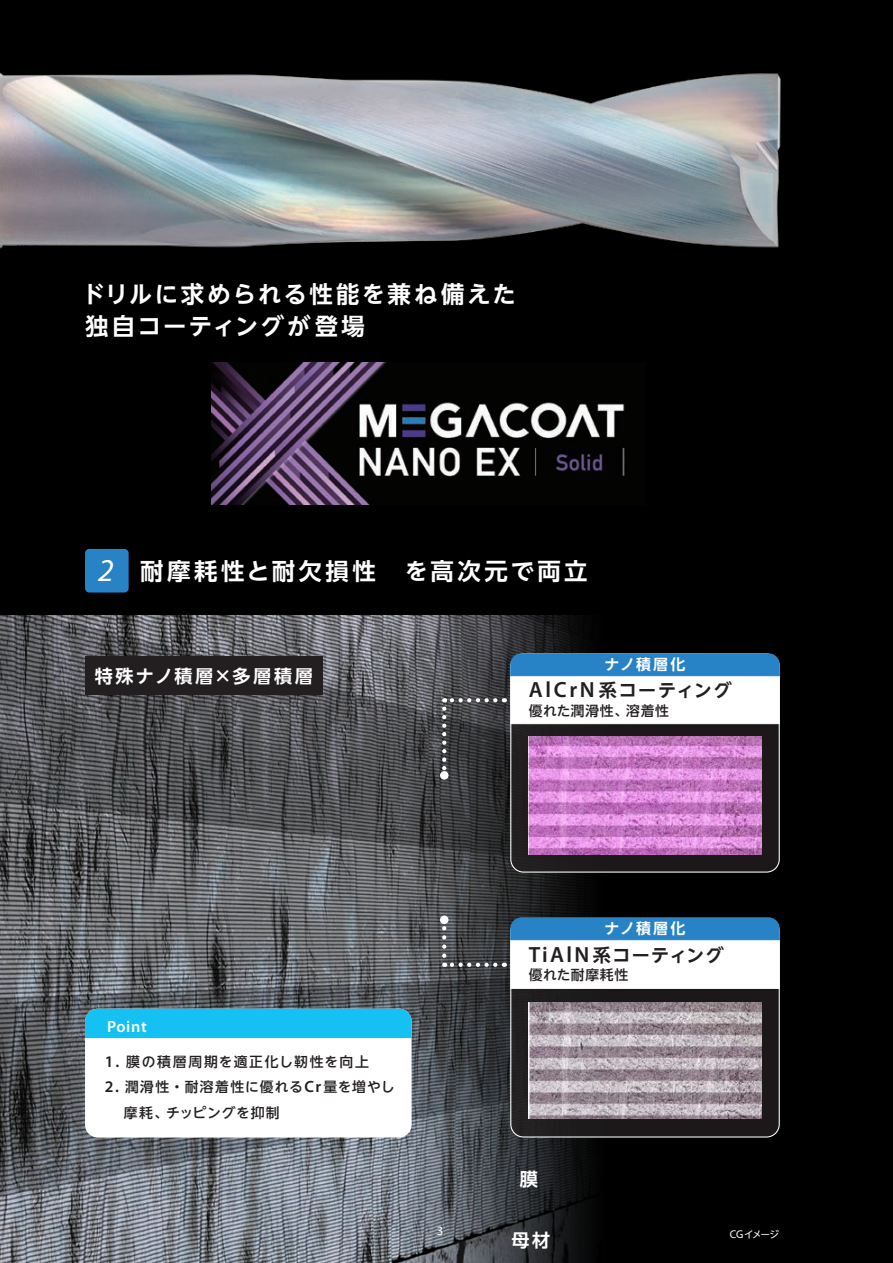
<style>
.page{position:relative;width:893px;height:1263px;background:#000}
.page>*{position:absolute;margin:0;border:0;box-sizing:border-box;transform-origin:0 0}
.t1{font:700 23.4px/32px "UD Shin Go NT Pro De";letter-spacing:.115em;color:#fff}
.t2{font:700 23.4px "UD Shin Go NT Pro De";letter-spacing:.15em;color:#fff}
.t3{font:700 18px "UD Shin Go NT Pro De";letter-spacing:.08em;color:#231f20}
.t4{font:700 18px "UD Shin Go NT Pro De";letter-spacing:.15em;color:#fff}
.t5{font:600 16.35px "Myriad Pro";letter-spacing:.04em;color:#fff}
.t6{font:700 14.85px "UD Shin Go NT Pro De";letter-spacing:.11em;color:#fff}
.t7{font:500 13.8px/25.5px "UD Shin Go NT Pro";letter-spacing:.08em;color:#231f20}
.t8{font:500 13.8px "UD Shin Go NT Pro";letter-spacing:.13em;color:#231f20}
.t9{font:12.75px "Myriad Pro";color:#fff}
.t10{font:9.6px "UD Shin Go NT Pro";color:#fff}
.s1{font-family:"Myriad Pro";font-weight:400;font-style:italic;font-size:31.95px}
.s2{font-family:"Myriad Pro";font-weight:600;font-size:22.05px}
.s3{font-family:"Myriad Pro";font-weight:600;font-size:16.35px}
.s4{font-family:"Myriad Pro";font-size:11.25px}
</style>
<div class="page">
<img style="left:0;top:72px;width:781px;height:177px">
<img style="left:0;top:615px;width:625px;height:648px">
<div style="left:85px;top:549px;width:44px;height:43px;background:#2783c5;border-radius:4px"></div>
<img style="left:212px;top:362px;width:413px;height:142px">
<div style="left:511px;top:670px;width:269px;height:202px;background:#1c1819;border-radius:13px"></div>
<div style="left:85px;top:1009px;width:327px;height:128px;background:#fff;border-radius:13px"></div>
<div style="left:85px;top:1009px;width:327px;height:29px;background:#15c0f2"></div>
<div style="left:511px;top:917px;width:269px;height:220px;background:#1c1819;border-radius:13px"></div>
<img style="left:529px;top:736px;width:233px;height:119px">
<img style="left:529px;top:1002px;width:233px;height:116px">
<svg style="left:444px;top:698px;width:51px;height:4px"></svg>
<svg style="left:442px;top:709px;width:4px;height:62px"></svg>
<div style="left:440px;top:771px;width:8px;height:9px;background:#fff;border-radius:50%"></div>
<svg style="left:444px;top:963px;width:51px;height:4px"></svg>
<svg style="left:442px;top:924px;width:4px;height:32px"></svg>
<div style="left:440px;top:915px;width:8px;height:9px;background:#fff;border-radius:50%"></div>
<div style="left:85px;top:657px;width:238px;height:38px;background:#231f20"></div>
<svg style="left:504px;top:653px;width:276px;height:71px;background:#b5d1e6"></svg>
<svg style="left:504px;top:917px;width:276px;height:72px;background:#b5d1e5"></svg>
<h1 class="t1" style="left:82px;top:278px;width:435px">ドリルに求められる性能を兼ね備えた独自コーティングが登場</h1>
<h1 class="t2" style="left:98px;top:552px;width:491px"><span class="s1">2</span> 耐摩耗性と耐欠損性　を高次元で両立</h1>
<h2 class="t4" style="left:95px;top:661px;width:220px">特殊ナノ積層×多層積層</h2>
<p class="t6" style="left:604px;top:653px;width:82px">ナノ積層化</p>
<h2 class="t3" style="left:529px;top:675px;width:205px"><span class="s2">AlCrN</span>系コーティング</h2>
<p class="t7" style="left:529px;top:697px;width:142px">優れた潤滑性、溶着性</p>
<p class="t5" style="left:107px;top:1016px;width:41px">Point</p>
<p class="t8" style="left:105px;top:1050px;width:265px"><span class="s3">1.</span> 膜の積層周期を適正化し靭性を向上</p>
<p class="t7" style="left:124px;top:1074px;width:272px;text-indent:-19px"><span class="s3">2.</span> 潤滑性・耐溶着性に優れる<span class="s3">Cr</span>量を増やし摩耗、チッピングを抑制</p>
<p class="t9" style="left:437px;top:1223px;width:8px">3</p>
<p class="t6" style="left:604px;top:917px;width:82px">ナノ積層化</p>
<h2 class="t3" style="left:529px;top:940px;width:197px"><span class="s2">TiAlN</span>系コーティング</h2>
<p class="t7" style="left:529px;top:962px;width:101px">優れた耐摩耗性</p>
<h2 class="t4" style="left:520px;top:1164px;width:20px">膜</h2>
<h2 class="t4" style="left:511px;top:1225px;width:40px">母材</h2>
<p class="t10" style="left:730px;top:1226px;width:51px"><span class="s4">CG</span>イメージ</p>
</div>
